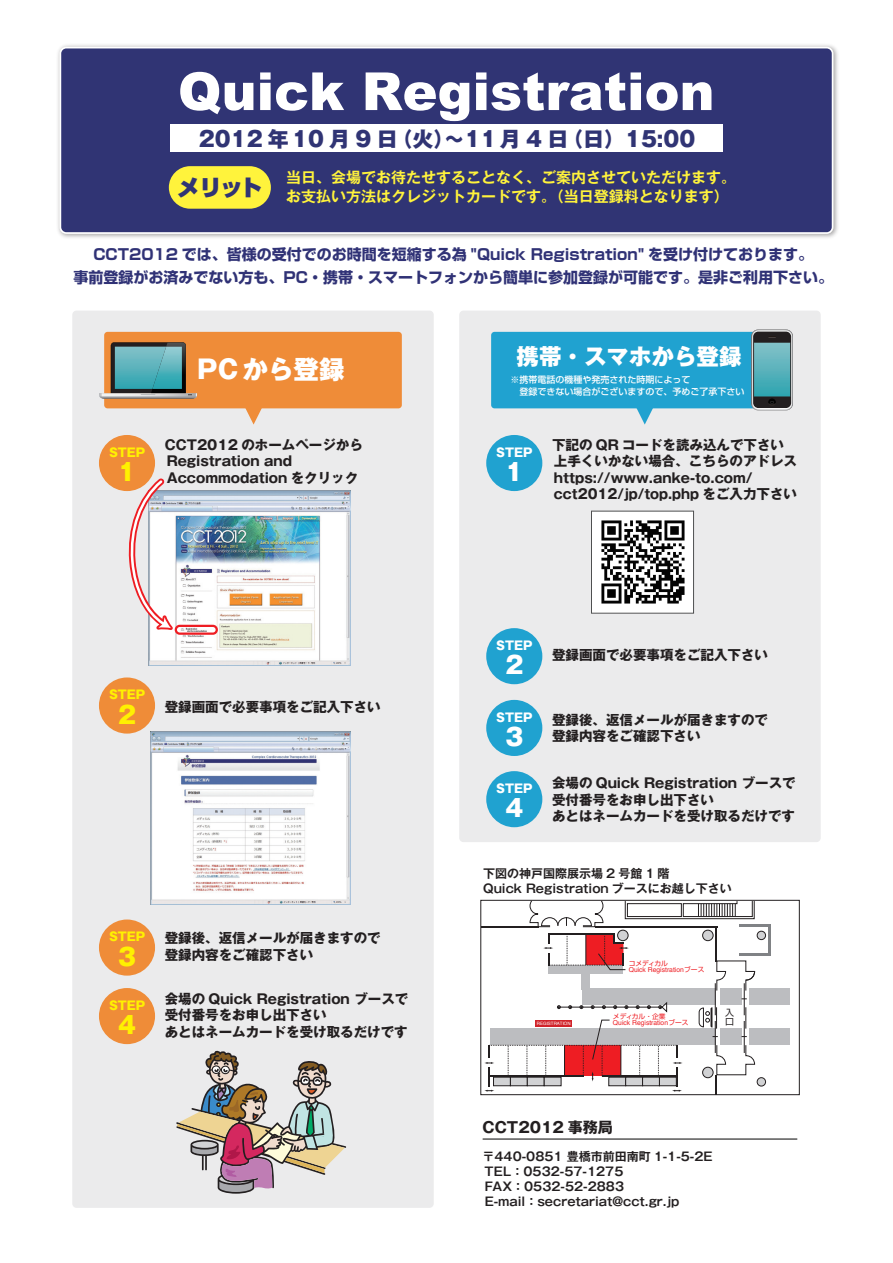
<style>
.page{position:relative;width:893px;height:1263px;background:#fff}
.page>*{position:absolute;margin:0;border:0;box-sizing:border-box;transform-origin:0 0}
.t1{font:900 52.5px "Arial";color:#fff}
.t2{font:800 25.5px "Gothic MB101 Pro";color:#fff}
.t3{font:800 23.55px "Gothic MB101 Pro";color:#fff101}
.t4{font:800 23.55px "Gothic MB101 Pro";color:#fff}
.t5{font:800 22.5px "Gothic MB101 Pro";color:#fff}
.t6{font:900 22.5px "Shin Go Pro";color:#303474}
.t7{font:800 21px "Gothic MB101 Pro";color:#303474}
.t8{font:700 15px/22.5px "Shin Go Pro";color:#303276;text-align:center}
.t9{font:700 15px/19.5px "Gothic MB101 Pro De";color:#fff33c}
.t10{font:700 15px "Gothic MB101 Pro";color:#231f20}
.t11{font:700 13.5px/16.5px "Gothic MB101 Pro";color:#231f20}
.t12{font:700 12px/15px "Gothic MB101 Pro De";color:#231f20}
.t13{font:800 11.85px "Gothic MB101 Pro";color:#fff101}
.t14{font:800 11.85px "Gothic MB101 Pro";color:#fff}
.t15{font:500 9px/12px "Shin Go Pro";color:#fff}
.t16{font:9px/9px "Shin Go Pro";color:#231f20}
.t17{font:6.75px "Helvetica";color:#ee1d23}
.t18{font:6.75px "Shin Go Pro";color:#ee1d23}
.t19{font:4.5px "Helvetica";color:#fff}
.s1{font-family:"Shin Go Pro"}
</style>
<div class="page">
<div style="left:72px;top:311px;width:362px;height:897px;background:#ebebec;border-radius:4px"></div>
<div style="left:104px;top:332px;width:298px;height:76px;background:#ef8c38;border-radius:3px"></div>
<div style="left:459px;top:311px;width:362px;height:531px;background:#ebebec;border-radius:4px"></div>
<hr style="left:483px;top:1139px;width:314px;height:1px;background:#030303">
<div style="left:491px;top:332px;width:298px;height:76px;background:#20a2d0;border-radius:3px"></div>
<img style="left:58px;top:45px;width:780px;height:193px">
<div style="left:61px;top:48px;width:771px;height:184px;background:#303474;border-radius:5px"></div>
<div style="left:169px;top:166px;width:102px;height:43px;background:#fff33c;border-radius:21px"></div>
<div style="left:170px;top:124px;width:553px;height:28px;background:#fff"></div>
<div style="left:99px;top:435px;width:56px;height:56px;background:#ef8c38;border-radius:50%"></div>
<div style="left:99px;top:677px;width:56px;height:57px;background:#ef8c38;border-radius:50%"></div>
<div style="left:99px;top:919px;width:56px;height:57px;background:#ef8c38;border-radius:50%"></div>
<div style="left:99px;top:988px;width:56px;height:56px;background:#ef8c38;border-radius:50%"></div>
<div style="left:486px;top:435px;width:56px;height:56px;background:#20a2d0;border-radius:50%"></div>
<div style="left:486px;top:628px;width:56px;height:56px;background:#20a2d0;border-radius:50%"></div>
<div style="left:486px;top:700px;width:56px;height:56px;background:#20a2d0;border-radius:50%"></div>
<div style="left:486px;top:771px;width:56px;height:56px;background:#20a2d0;border-radius:50%"></div>
<svg style="left:244px;top:408px;width:20px;height:17px"></svg>
<svg style="left:635px;top:408px;width:20px;height:17px"></svg>
<hr style="left:481px;top:926px;width:57px;height:1px;background:#231f20">
<hr style="left:715px;top:926px;width:2px;height:35px;background:#231f20">
<hr style="left:768px;top:924px;width:3px;height:32px;background:#808285">
<hr style="left:739px;top:924px;width:32px;height:3px;background:#808285">
<hr style="left:739px;top:953px;width:32px;height:3px;background:#808285">
<hr style="left:715px;top:1075px;width:2px;height:20px;background:#231f20">
<hr style="left:595px;top:926px;width:122px;height:1px;background:#231f20">
<div style="left:549px;top:965px;width:74px;height:8px;background:#bcbdc0"></div>
<div style="left:490px;top:1028px;width:225px;height:17px;background:#bcbdc0"></div>
<div style="left:618px;top:930px;width:10px;height:11px;background:#d1d2d4;border-radius:50%"></div>
<div style="left:617px;top:930px;width:11px;height:11px;border:1px solid #231f20;border-radius:50%"></div>
<div style="left:703px;top:930px;width:10px;height:11px;background:#d1d2d4;border-radius:50%"></div>
<div style="left:702px;top:930px;width:11px;height:11px;border:1px solid #231f20;border-radius:50%"></div>
<div style="left:757px;top:931px;width:9px;height:8px;background:#d1d2d4;border-radius:50%"></div>
<div style="left:757px;top:931px;width:9px;height:9px;border:1px solid #231f20;border-radius:50%"></div>
<div style="left:757px;top:1078px;width:9px;height:8px;background:#d1d2d4;border-radius:50%"></div>
<div style="left:757px;top:1077px;width:9px;height:9px;border:1px solid #231f20;border-radius:50%"></div>
<div style="left:703px;top:1067px;width:10px;height:11px;background:#d1d2d4;border-radius:50%"></div>
<div style="left:702px;top:1067px;width:11px;height:11px;border:1px solid #231f20;border-radius:50%"></div>
<div style="left:749px;top:988px;width:40px;height:17px;background:#bcbdc0"></div>
<div style="left:720px;top:988px;width:21px;height:17px;background:#bcbdc0"></div>
<div style="left:582px;top:988px;width:133px;height:17px;background:#bcbdc0"></div>
<div style="left:749px;top:1028px;width:40px;height:17px;background:#bcbdc0"></div>
<div style="left:720px;top:1028px;width:21px;height:17px;background:#bcbdc0"></div>
<div style="left:582px;top:973px;width:8px;height:17px;background:#bcbdc0"></div>
<svg style="left:716px;top:960px;width:39px;height:31px"></svg>
<svg style="left:530px;top:902px;width:73px;height:25px"></svg>
<svg style="left:746px;top:1007px;width:1px;height:21px"></svg>
<svg style="left:716px;top:1045px;width:39px;height:30px"></svg>
<hr style="left:744px;top:983px;width:1px;height:32px;background:#231f20">
<hr style="left:715px;top:983px;width:1px;height:32px;background:#231f20">
<hr style="left:744px;top:1021px;width:1px;height:32px;background:#231f20">
<hr style="left:715px;top:1021px;width:1px;height:32px;background:#231f20">
<svg style="left:699px;top:1007px;width:18px;height:21px"></svg>
<hr style="left:559px;top:1007px;width:101px;height:1px;background:#231f20">
<svg style="left:658px;top:1002px;width:9px;height:10px"></svg>
<svg style="left:647px;top:1005px;width:4px;height:4px"></svg>
<svg style="left:613px;top:1005px;width:4px;height:4px"></svg>
<svg style="left:602px;top:1005px;width:4px;height:4px"></svg>
<svg style="left:568px;top:1005px;width:4px;height:4px"></svg>
<svg style="left:557px;top:1005px;width:4px;height:4px"></svg>
<div style="left:625px;top:901px;width:129px;height:18px;border:1px solid #231f20"></div>
<div style="left:627px;top:903px;width:55px;height:14px;border:1px solid #231f20"></div>
<svg style="left:683px;top:902px;width:70px;height:15px"></svg>
<div style="left:480px;top:900px;width:320px;height:195px;border:1px solid #231f20"></div>
<svg style="left:543px;top:933px;width:86px;height:37px"></svg>
<svg style="left:484px;top:1020px;width:198px;height:72px"></svg>
<div style="left:536px;top:1020px;width:36px;height:6px;background:#d1232a"></div>
<svg style="left:176px;top:1051px;width:170px;height:143px"></svg>
<img style="left:593px;top:513px;width:99px;height:98px">
<div style="left:591px;top:511px;width:103px;height:102px;border:1px solid #4e4f50"></div>
<img style="left:151px;top:731px;width:200px;height:174px">
<img style="left:148px;top:491px;width:202px;height:175px">
<img style="left:751px;top:329px;width:42px;height:81px">
<div style="left:753px;top:332px;width:38px;height:76px;background:#231f20;border-radius:5px"></div>
<svg style="left:754px;top:337px;width:36px;height:69px"></svg>
<svg style="left:99px;top:342px;width:98px;height:57px"></svg>
<div style="left:175px;top:625px;width:43px;height:10px;border:2px solid #ee1d23;border-radius:4px"></div>
<svg style="left:126px;top:478px;width:47px;height:152px"></svg>
<h1 class="t1" style="left:178px;top:53px;width:538px">Quick Registration</h1>
<h3 class="t7" style="left:199px;top:121px;width:498px">2012 年10 月 9 日（火）～11月 4 日（日）15:00</h3>
<p class="t9" style="left:286px;top:166px;width:451px">当日、会場でお待たせすることなく、ご案内させていただけます。お支払い方法はクレジットカードです。（当日登録料となります）</p>
<h3 class="t6" style="left:177px;top:170px;width:87px">メリット</h3>
<p class="t8" style="left:74px;top:242px;width:761px">CCT2012 では、皆様の受付でのお時間を短縮する為 "Quick Registration" を受け付けております。<br>事前登録がお済みでない方も、PC・携帯・スマートフォンから簡単に参加登録が可能です。是非ご利用下さい。</p>
<h2 class="t2" style="left:197px;top:347px;width:149px">PCから登録</h2>
<p class="t13" style="left:109px;top:442px;width:38px">STEP</p>
<h3 class="t3" style="left:118px;top:452px;width:19px">1</h3>
<p class="t11" style="left:165px;top:434px;width:200px">CCT2012 のホームページから</p>
<p class="t11" style="left:167px;top:451px;width:193px">Registration and<br>Accommodation をクリック</p>
<p class="t13" style="left:109px;top:685px;width:38px">STEP</p>
<h3 class="t3" style="left:118px;top:695px;width:19px">2</h3>
<p class="t11" style="left:165px;top:697px;width:217px">登録画面で必要事項をご記入下さい</p>
<p class="t13" style="left:109px;top:927px;width:38px">STEP</p>
<h3 class="t3" style="left:118px;top:937px;width:19px">3</h3>
<p class="t13" style="left:109px;top:995px;width:38px">STEP</p>
<h3 class="t3" style="left:118px;top:1005px;width:19px">4</h3>
<p class="t11" style="left:165px;top:928px;width:217px">登録後、返信メールが届きますので登録内容をご確認下さい</p>
<p class="t11" style="left:165px;top:989px;width:245px">会場の Quick Registration ブースで受付番号をお申し出下さい<br>あとはネームカードを受け取るだけです</p>
<h3 class="t5" style="left:517px;top:337px;width:226px">携帯・スマホから登録</h3>
<p class="t15" style="left:511px;top:373px;width:235px">※携帯電話の機種や発売された時期によって<br>　登録できない場合がございますので、予めご了承下さい</p>
<p class="t14" style="left:496px;top:442px;width:38px">STEP</p>
<h3 class="t4" style="left:505px;top:452px;width:19px">1</h3>
<p class="t11" style="left:552px;top:434px;width:247px">下記の QR コードを読み込んで下さい上手くいかない場合、こちらのアドレスhttps://www.anke-to.com/ cct2012/jp/top.php をご入力下さい</p>
<p class="t14" style="left:496px;top:635px;width:38px">STEP</p>
<h3 class="t4" style="left:505px;top:645px;width:19px">2</h3>
<p class="t14" style="left:496px;top:707px;width:38px">STEP</p>
<h3 class="t4" style="left:505px;top:717px;width:19px">3</h3>
<p class="t14" style="left:496px;top:778px;width:38px">STEP</p>
<h3 class="t4" style="left:505px;top:788px;width:19px">4</h3>
<p class="t11" style="left:552px;top:645px;width:217px">登録画面で必要事項をご記入下さい</p>
<p class="t11" style="left:552px;top:710px;width:217px">登録後、返信メールが届きますので登録内容をご確認下さい</p>
<p class="t11" style="left:552px;top:773px;width:245px">会場の Quick Registration ブースで受付番号をお申し出下さい<br>あとはネームカードを受け取るだけです</p>
<p class="t12" style="left:483px;top:864px;width:250px">下図の神戸国際展示場 2 号館 1 階<br>Quick Registration ブースにお越し下さい</p>
<p class="t19" style="left:537px;top:1019px;width:35px">REGISTRATION</p>
<p class="t18" style="left:629px;top:957px;width:41px">コメディカル</p>
<p class="t17" style="left:629px;top:965px;width:77px">Quick Registration<span class="s1">ブース</span></p>
<p class="t18" style="left:613px;top:1010px;width:54px">メディカル・企業</p>
<p class="t17" style="left:613px;top:1018px;width:77px">Quick Registration<span class="s1">ブース</span></p>
<p class="t16" style="left:725px;top:1007px;width:10px">入口</p>
<p class="t10" style="left:483px;top:1114px;width:132px">CCT2012 事務局</p>
<p class="t12" style="left:483px;top:1147px;width:232px">〒440-0851 豊橋市前田南町 1-1-5-2E<br>TEL：0532-57-1275<br>FAX：0532-52-2883<br>E-mail：secretariat@cct.gr.jp</p>
</div>
